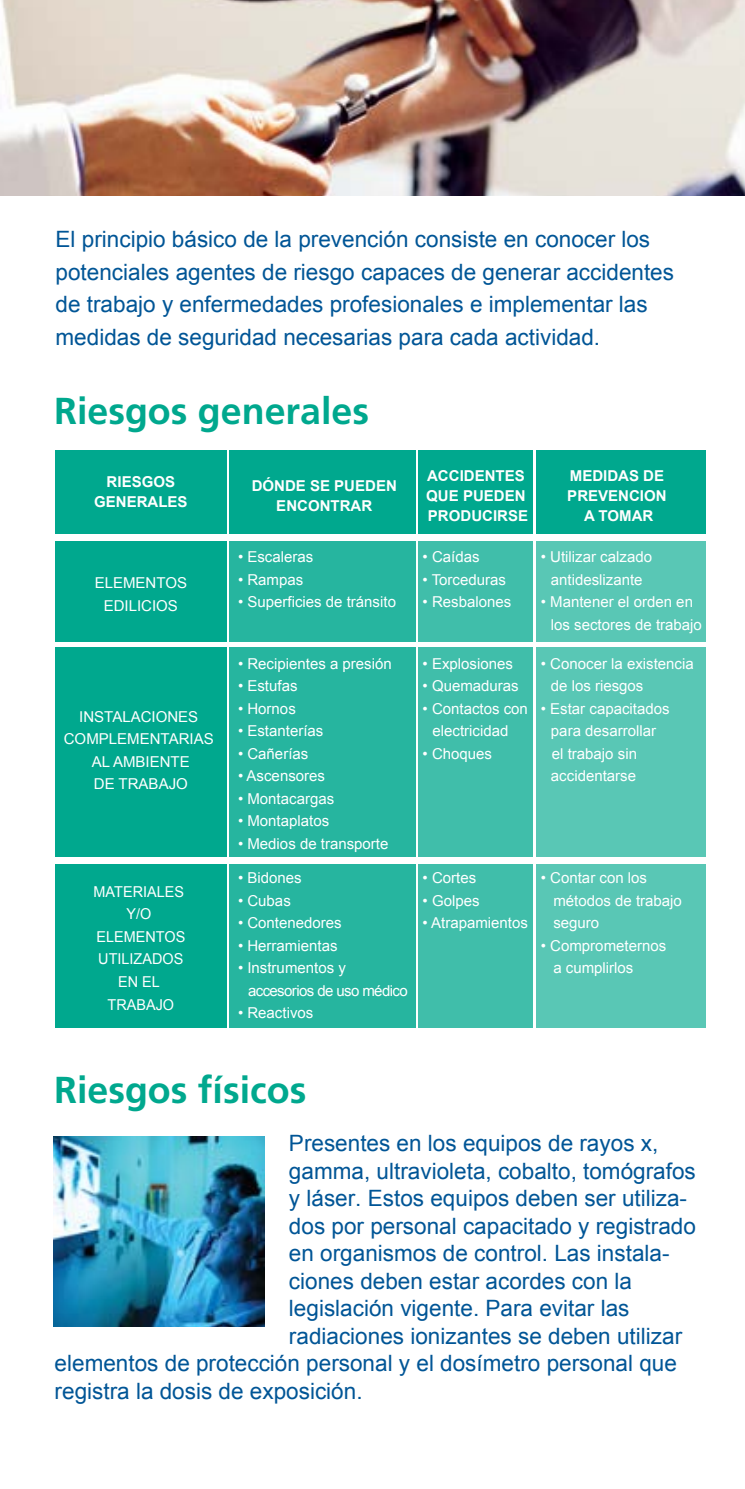
<style>
.page{position:relative;width:745px;height:1489px;background:#fff}
.page>*{position:absolute;margin:0;border:0;box-sizing:border-box;transform-origin:0 0}
.t1{font:700 37.5px "Frutiger";color:#00a88e}
.t2{font:22.5px/32.5px "Arial";color:#005596}
.t3{font:15px/22.5px "Arial";color:#fff}
.t4{font:700 15px/20px "Arial";color:#fff;text-align:center}
.t5{font:15px/22.5px "Arial";color:#fff;text-align:center;scale:.96 1}
.t6{font:15px/22.5px "Arial";letter-spacing:-.04em;color:#fff}
</style>
<div class="page">
<div style="left:418px;top:541px;width:114px;height:100px;background:#40beaa"></div>
<div style="left:418px;top:647px;width:114px;height:209px;background:#40beaa"></div>
<div style="left:418px;top:864px;width:114px;height:164px;background:#40beaa"></div>
<div style="left:535px;top:541px;width:170px;height:100px;background:#59c7b5"></div>
<div style="left:535px;top:647px;width:170px;height:209px;background:#59c7b5"></div>
<div style="left:535px;top:864px;width:170px;height:164px;background:#59c7b5"></div>
<div style="left:230px;top:541px;width:185px;height:100px;background:#26b59f"></div>
<div style="left:230px;top:647px;width:185px;height:209px;background:#26b59f"></div>
<div style="left:230px;top:864px;width:185px;height:164px;background:#26b59f"></div>
<div style="left:55px;top:541px;width:171px;height:100px;background:#00a88e"></div>
<div style="left:418px;top:450px;width:114px;height:83px;background:#00a88e"></div>
<div style="left:535px;top:450px;width:170px;height:83px;background:#00a88e"></div>
<div style="left:230px;top:450px;width:185px;height:83px;background:#00a88e"></div>
<div style="left:55px;top:450px;width:171px;height:83px;background:#00a88e"></div>
<div style="left:55px;top:647px;width:171px;height:209px;background:#00a88e"></div>
<div style="left:55px;top:864px;width:171px;height:164px;background:#00a88e"></div>
<img style="left:54px;top:1136px;width:210px;height:190px">
<img style="left:0;top:0;width:744px;height:196px">
<h2 class="t2" style="left:56px;top:223px;width:619px">El principio básico de la prevención consiste en conocer los potenciales agentes de riesgo capaces de generar accidentes de trabajo y enfermedades profesionales e implementar las medidas de seguridad necesarias para cada actividad.</h2>
<h1 class="t1" style="left:54px;top:389px;width:316px">Riesgos generales</h1>
<p class="t4" style="left:94px;top:472px;width:95px">RIESGOS<br>GENERALES</p>
<p class="t4" style="left:251px;top:476px;width:147px">DÓNDE SE PUEDEN<br>ENCONTRAR</p>
<p class="t4" style="left:426px;top:466px;width:103px;text-align:left">ACCIDENTES<br>QUE PUEDEN<br>PRODUCIRSE</p>
<p class="t4" style="left:567px;top:466px;width:101px">MEDIDAS DE<br>PREVENCION<br>A TOMAR</p>
<p class="t3" style="left:95px;top:571px;width:94px;text-align:center">ELEMENTOS<br>EDILICIOS</p>
<p class="t3" style="left:64px;top:705px;width:151px;text-align:center">INSTALACIONES<br>COMPLEMENTARIAS<br>AL AMBIENTE<br>DE TRABAJO</p>
<p class="t5" style="left:93px;top:880px;width:97px">MATERIALES<br>Y/O<br>ELEMENTOS<br>UTILIZADOS<br>EN EL<br>TRABAJO</p>
<p class="t3" style="left:238px;top:546px;width:77px">• Escaleras</p>
<p class="t3" style="left:238px;top:568px;width:67px">• Rampas</p>
<p class="t3" style="left:238px;top:591px;width:159px">• Superficies de tránsito</p>
<p class="t3" style="left:238px;top:652px;width:155px">• Recipientes a presión</p>
<p class="t3" style="left:238px;top:675px;width:61px">• Estufas</p>
<p class="t3" style="left:238px;top:697px;width:59px">• Hornos</p>
<p class="t3" style="left:238px;top:720px;width:87px">• Estanterías</p>
<p class="t3" style="left:238px;top:742px;width:72px">• Cañerías</p>
<p class="t3" style="left:238px;top:765px;width:88px">• Ascensores</p>
<p class="t3" style="left:238px;top:787px;width:98px">• Montacargas</p>
<p class="t3" style="left:238px;top:810px;width:93px">• Montaplatos</p>
<p class="t3" style="left:238px;top:832px;width:152px">• Medios de transporte</p>
<p class="t3" style="left:238px;top:866px;width:65px">• Bidones</p>
<p class="t3" style="left:238px;top:889px;width:54px">• Cubas</p>
<p class="t3" style="left:238px;top:911px;width:105px">• Contenedores</p>
<p class="t3" style="left:238px;top:934px;width:101px">• Herramientas</p>
<p class="t6" style="left:248px;top:956px;width:161px;text-indent:-10px">• Instrumentos y accesorios de uso médico</p>
<p class="t3" style="left:238px;top:1001px;width:77px">• Reactivos</p>
<p class="t3" style="left:422px;top:546px;width:58px">• Caídas</p>
<p class="t3" style="left:422px;top:568px;width:85px">• Torceduras</p>
<p class="t3" style="left:422px;top:591px;width:90px">• Resbalones</p>
<p class="t3" style="left:422px;top:652px;width:92px">• Explosiones</p>
<p class="t3" style="left:422px;top:675px;width:98px">• Quemaduras</p>
<p class="t3" style="left:432px;top:697px;width:97px;text-indent:-10px">• Contactos con electricidad</p>
<p class="t3" style="left:422px;top:742px;width:71px">• Choques</p>
<p class="t3" style="left:540px;top:546px;width:113px;text-align:center">• Utilizar calzado antideslizante</p>
<p class="t3" style="left:550px;top:591px;width:152px;text-indent:-10px">• Mantener el orden en los sectores de trabajo</p>
<p class="t3" style="left:550px;top:652px;width:144px;text-indent:-10px">• Conocer la existencia de los riesgos</p>
<p class="t3" style="left:550px;top:697px;width:120px;text-indent:-10px">• Estar capacitados para desarrollar el trabajo sin accidentarse</p>
<p class="t3" style="left:422px;top:866px;width:55px">• Cortes</p>
<p class="t3" style="left:422px;top:889px;width:58px">• Golpes</p>
<p class="t3" style="left:422px;top:911px;width:107px">• Atrapamientos</p>
<p class="t3" style="left:553px;top:866px;width:130px;text-indent:-13px">• Contar con los métodos de trabajo seguro</p>
<p class="t3" style="left:553px;top:934px;width:114px;text-indent:-13px">• Comprometernos a cumplirlos</p>
<h1 class="t1" style="left:54px;top:1067px;width:254px">Riesgos físicos</h1>
<h2 class="t2" style="left:289px;top:1127px;width:370px">Presentes en los equipos de rayos x,</h2>
<h2 class="t2" style="left:289px;top:1154px;width:408px">gamma, ultravioleta, cobalto, tomógrafos</h2>
<h2 class="t2" style="left:289px;top:1182px;width:399px">y láser. Estos equipos deben ser utiliza-</h2>
<h2 class="t2" style="left:289px;top:1209px;width:408px">dos por personal capacitado y registrado</h2>
<h2 class="t2" style="left:289px;top:1237px;width:382px">en organismos de control. Las instala-</h2>
<h2 class="t2" style="left:289px;top:1264px;width:344px">ciones deben estar acordes con la</h2>
<h2 class="t2" style="left:289px;top:1292px;width:342px">legislación vigente. Para evitar las</h2>
<h2 class="t2" style="left:289px;top:1319px;width:394px">radiaciones ionizantes se deben utilizar</h2>
<h2 class="t2" style="left:55px;top:1347px;width:623px">elementos de protección personal y el dosímetro personal que</h2>
<h2 class="t2" style="left:55px;top:1374px;width:309px">registra la dosis de exposición.</h2>
</div>
